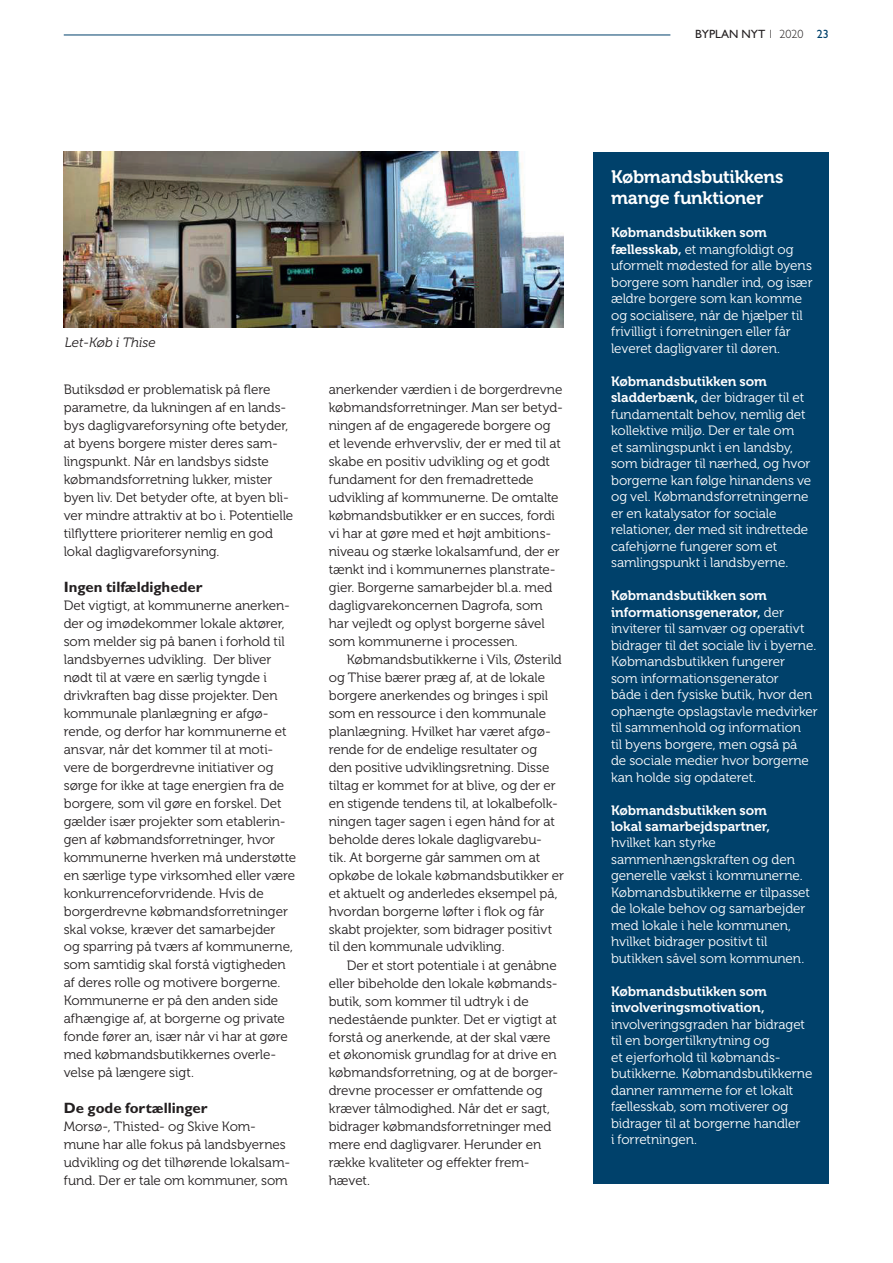
<style>
.page{position:relative;width:893px;height:1263px;background:#fff}
.page>*{position:absolute;margin:0;border:0;box-sizing:border-box;transform-origin:0 0}
.t1{font:18px/21px "Museo 700";letter-spacing:-.015em;color:#fff}
.t2{font:700 15px "Gill Sans Std";color:#231f20}
.t3{font:13.5px/18px "Museo 300";letter-spacing:-.005em;color:#231f20}
.t4{font:13.5px/16.5px "Museo 300";letter-spacing:-.005em;color:#fff}
.t5{font:13.5px/16.5px "Museo 700";letter-spacing:-.005em;color:#fff}
.t6{font:italic 13.5px "Museo 300";color:#231f20}
.t7{font:12px "Gill Sans Std";color:#231f20}
.s1{font-weight:300}
.s2{color:#00416b}
.s3{font-family:"Museo 700"}
.s4{font-family:"Museo 300"}
</style>
<div class="page">
<img style="left:64px;top:152px;width:500px;height:175px">
<div style="left:594px;top:152px;width:235px;height:1031px;background:#00416b"></div>
<hr style="left:64px;top:35px;width:606px;height:1px;background:#00416b">
<p class="t7" style="left:695px;top:27px;width:135px">BYPLAN NYT <span class="s1">1 2020</span> <span class="s2">23</span></p>
<p class="t6" style="left:65px;top:335px;width:92px">Let-Køb i Thise</p>
<p class="t3" style="left:64px;top:381px;width:231px">Butiksdød er problematisk på flere parametre, da lukningen af en lands&shy;bys dagligvareforsyning ofte betyder, at byens borgere mister deres sam&shy;lingspunkt. Når en landsbys sidste købmandsforretning lukker, mister byen liv. Det betyder ofte, at byen bli&shy;ver mindre attraktiv at bo i. Potentielle tilflyttere prioriterer nemlig en god lokal dagligvareforsyning.</p>
<p class="t2" style="left:64px;top:581px;width:140px">Ingen tilfældigheder</p>
<p class="t3" style="left:64px;top:597px;width:234px">Det vigtigt, at kommunerne anerken&shy;der og imødekommer lokale aktører, som melder sig på banen i forhold til landsbyernes udvikling. Der bliver nødt til at være en særlig tyngde i drivkraften bag disse projekter. Den kommunale planlægning er afgø&shy;rende, og derfor har kommunerne et ansvar, når det kommer til at moti&shy;vere de borgerdrevne initiativer og sørge for ikke at tage energien fra de borgere, som vil gøre en forskel. Det gælder især projekter som etablerin&shy;gen af købmandsforretninger, hvor kommunerne hverken må understøtte en særlige type virksomhed eller være konkurrenceforvridende. Hvis de borgerdrevne købmandsforretninger skal vokse, kræver det samarbejder<br>og sparring på tværs af kommunerne, som samtidig skal forstå vigtigheden af deres rolle og motivere borgerne.<br>Kommunerne er på den anden side afhængige af, at borgerne og private fonde fører an, især når vi har at gøre med købmandsbutikkernes overle&shy;velse på længere sigt.</p>
<p class="t2" style="left:64px;top:1103px;width:145px">De gode fortællinger</p>
<p class="t3" style="left:64px;top:1119px;width:228px">Morsø-, Thisted- og Skive Kom&shy;mune har alle fokus på landsbyernes udvikling og det tilhørende lokalsam&shy;fund. Der er tale om kommuner, som</p>
<p class="t3" style="left:329px;top:381px;width:236px">anerkender værdien i de borgerdrevne købmandsforretninger. Man ser betyd&shy;ningen af de engagerede borgere og et levende erhvervsliv, der er med til at skabe en positiv udvikling og et godt fundament for den fremadrettede udvikling af kommunerne. De omtalte købmandsbutikker er en succes, fordi vi har at gøre med et højt ambitions&shy;niveau og stærke lokalsamfund, der er tænkt ind i kommunernes planstrate&shy;gier. Borgerne samarbejder bl.a. med dagligvarekoncernen Dagrofa, som har vejledt og oplyst borgerne såvel som kommunerne i processen.</p>
<p class="t3" style="left:329px;top:651px;width:237px;text-indent:18px">Købmandsbutikkerne i Vils, Østerild og Thise bærer præg af, at de lokale borgere anerkendes og bringes i spil som en ressource i den kommunale planlægning. Hvilket har været afgø&shy;rende for de endelige resultater og den positive udviklingsretning. Disse tiltag er kommet for at blive, og der er en stigende tendens til, at lokalbefolk&shy;ningen tager sagen i egen hånd for at beholde deres lokale dagligvarebu-<br>tik. At borgerne går sammen om at opkøbe de lokale købmandsbutikker er et aktuelt og anderledes eksempel på, hvordan borgerne løfter i flok og får skabt projekter, som bidrager positivt til den kommunale udvikling.</p>
<p class="t3" style="left:329px;top:957px;width:231px;text-indent:18px">Der et stort potentiale i at genåbne eller bibeholde den lokale købmands&shy;butik, som kommer til udtryk i de nedestående punkter. Det er vigtigt at forstå og anerkende, at der skal være et økonomisk grundlag for at drive en købmandsforretning, og at de borger&shy;drevne processer er omfattende og kræver tålmodighed. Når det er sagt, bidrager købmandsforretninger med mere end dagligvarer. Herunder en række kvaliteter og effekter frem&shy;hævet.</p>
<h1 class="t1" style="left:611px;top:168px;width:174px">Købmandsbutikkens mange funktioner</h1>
<p class="t5" style="left:611px;top:225px;width:157px">Købmandsbutikken som</p>
<p class="t4" style="left:611px;top:242px;width:203px"><span class="s3">fællesskab,</span> et mangfoldigt og uformelt mødested for alle byens borgere som handler ind, og især ældre borgere som kan komme og socialisere, når de hjælper til frivilligt i forretningen eller får leveret dagligvarer til døren.</p>
<p class="t5" style="left:611px;top:374px;width:157px">Købmandsbutikken som</p>
<p class="t4" style="left:611px;top:390px;width:202px"><span class="s3">sladderbænk,</span> der bidrager til et fundamentalt behov, nemlig det kollektive miljø. Der er tale om<br>et samlingspunkt i en landsby, som bidrager til nærhed, og hvor borgerne kan følge hinandens ve og vel. Købmandsforretningerne er en katalysator for sociale relationer, der med sit indrettede cafehjørne fungerer som et samlingspunkt i landsbyerne.</p>
<p class="t5" style="left:611px;top:588px;width:174px">Købmandsbutikken som informationsgenerator, <span class="s4">der</span></p>
<p class="t4" style="left:611px;top:621px;width:208px">inviterer til samvær og operativt bidrager til det sociale liv i byerne.<br>Købmandsbutikken fungerer<br>som informationsgenerator<br>både i den fysiske butik, hvor den ophængte opslagstavle medvirker til sammenhold og information<br>til byens borgere, men også på<br>de sociale medier hvor borgerne kan holde sig opdateret.</p>
<p class="t5" style="left:611px;top:803px;width:161px">Købmandsbutikken som lokal samarbejdspartner,</p>
<p class="t4" style="left:611px;top:836px;width:200px">hvilket kan styrke sammenhængskraften og den generelle vækst i kommunerne.<br>Købmandsbutikkerne er tilpasset de lokale behov og samarbejder med lokale i hele kommunen, hvilket bidrager positivt til butikken såvel som kommunen.</p>
<p class="t5" style="left:611px;top:984px;width:157px">Købmandsbutikken som involveringsmotivation,</p>
<p class="t4" style="left:611px;top:1017px;width:203px">involveringsgraden har bidraget til en borgertilknytning og<br>et ejerforhold til købmands&shy;butikkerne. Købmandsbutikkerne danner rammerne for et lokalt fællesskab, som motiverer og bidrager til at borgerne handler<br>i forretningen.</p>
</div>
